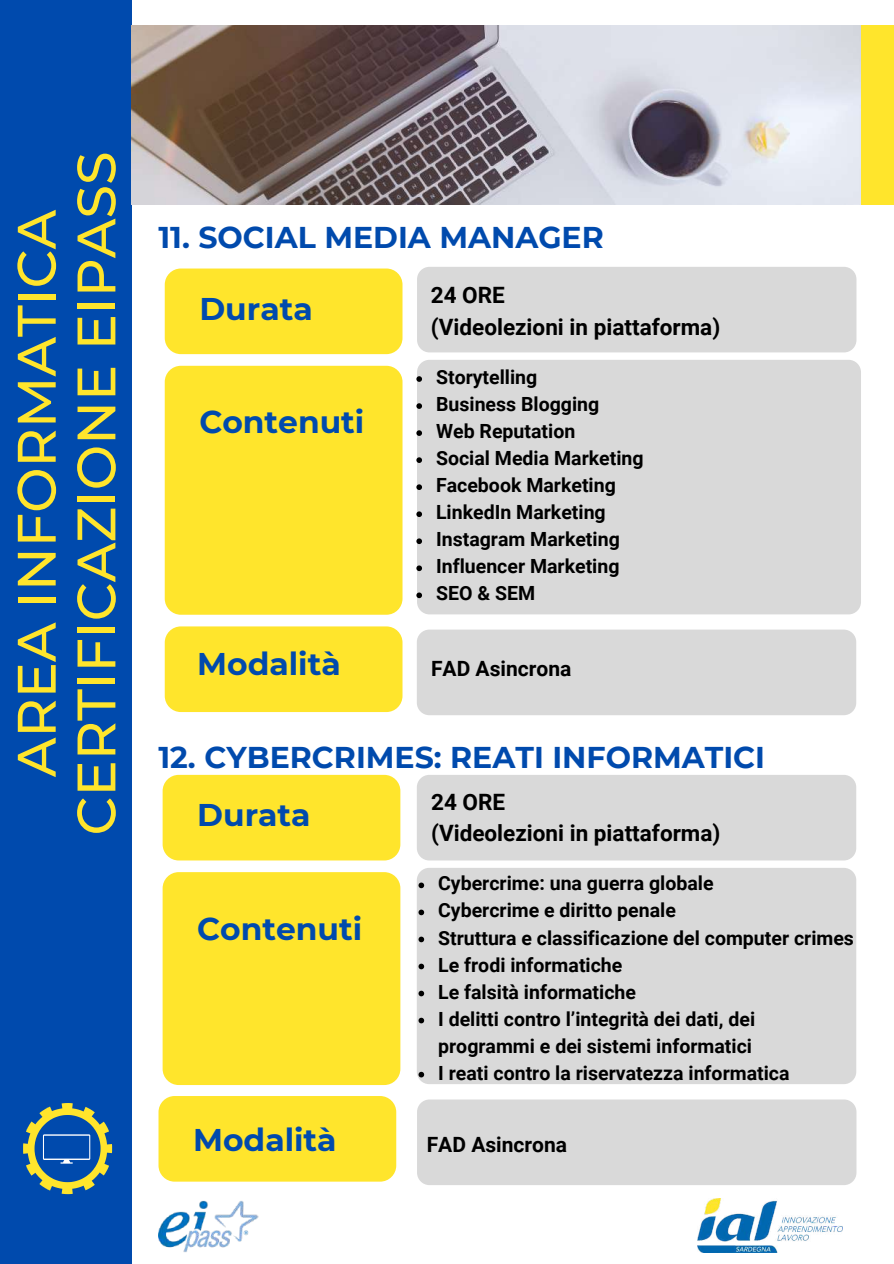
<style>
.page{position:relative;width:894px;height:1264px;background:#fff}
.page>*{position:absolute;margin:0;border:0;box-sizing:border-box;transform-origin:0 0}
.t1{font:500 54px/59.7px "Montserrat";color:#ffe52c;text-align:center}
.t2{font:700 31.35px "Montserrat";color:#004aad}
.t3{font:700 30px "Montserrat";color:#004aad}
.t4{font:700 22.5px/31.5px "Roboto";color:#000}
.t5{font:700 21px "Roboto";color:#000}
.t6{font:700 19.5px/27px "Roboto";color:#000}
</style>
<div class="page">
<div style="left:0;top:0;width:131px;height:1263px;background:#004aad"></div>
<img style="left:697px;top:1198px;width:145px;height:54px">
<div style="left:856px;top:25px;width:37px;height:179px;background:#ffe52c"></div>
<svg style="left:23px;top:1103px;width:89px;height:91px"></svg>
<img style="left:158px;top:1200px;width:101px;height:52px">
<img style="left:132px;top:25px;width:728px;height:179px">
<div style="left:417px;top:267px;width:439px;height:85px;background:#d9d9d9;border-radius:12px"></div>
<div style="left:165px;top:268px;width:237px;height:86px;background:#ffe52c;border-radius:16px"></div>
<div style="left:165px;top:366px;width:237px;height:248px;background:#ffe52c;border-radius:16px"></div>
<div style="left:165px;top:626px;width:237px;height:86px;background:#ffe52c;border-radius:16px"></div>
<div style="left:417px;top:360px;width:443px;height:254px;background:#d9d9d9;border-radius:12px"></div>
<div style="left:416px;top:629px;width:440px;height:86px;background:#d9d9d9;border-radius:12px"></div>
<div style="left:416px;top:774px;width:440px;height:86px;background:#d9d9d9;border-radius:12px"></div>
<div style="left:162px;top:774px;width:238px;height:86px;background:#ffe52c;border-radius:16px"></div>
<div style="left:162px;top:872px;width:238px;height:213px;background:#ffe52c;border-radius:16px"></div>
<div style="left:158px;top:1095px;width:238px;height:86px;background:#ffe52c;border-radius:16px"></div>
<div style="left:416px;top:867px;width:440px;height:217px;background:#d9d9d9;border-radius:12px"></div>
<div style="left:417px;top:1099px;width:439px;height:86px;background:#d9d9d9;border-radius:12px"></div>
<svg style="left:416px;top:376px;width:6px;height:6px"></svg>
<svg style="left:416px;top:403px;width:6px;height:6px"></svg>
<svg style="left:416px;top:430px;width:6px;height:6px"></svg>
<svg style="left:416px;top:457px;width:6px;height:6px"></svg>
<svg style="left:416px;top:484px;width:6px;height:6px"></svg>
<svg style="left:416px;top:511px;width:6px;height:6px"></svg>
<svg style="left:416px;top:538px;width:6px;height:6px"></svg>
<svg style="left:416px;top:565px;width:6px;height:6px"></svg>
<svg style="left:416px;top:592px;width:6px;height:6px"></svg>
<svg style="left:418px;top:882px;width:6px;height:6px"></svg>
<svg style="left:418px;top:909px;width:6px;height:6px"></svg>
<svg style="left:418px;top:936px;width:6px;height:6px"></svg>
<svg style="left:418px;top:963px;width:6px;height:6px"></svg>
<svg style="left:418px;top:990px;width:6px;height:6px"></svg>
<svg style="left:418px;top:1017px;width:6px;height:6px"></svg>
<svg style="left:418px;top:1071px;width:6px;height:6px"></svg>
<h1 class="t1" style="left:6px;top:835px;width:685px;rotate:-90deg">AREA INFORMATICA<br>CERTIFICAZIONE EIPASS</h1>
<h3 class="t3" style="left:158px;top:219px;width:446px">11. SOCIAL MEDIA MANAGER</h3>
<h2 class="t2" style="left:199px;top:289px;width:115px">Durata</h2>
<h2 class="t2" style="left:199px;top:403px;width:166px">Contenuti</h2>
<h2 class="t2" style="left:197px;top:644px;width:145px">Modalità</h2>
<p class="t4" style="left:431px;top:280px;width:291px">24 ORE<br>(Videolezioni in piattaforma)</p>
<p class="t6" style="left:436px;top:364px;width:209px">Storytelling<br>Business Blogging<br>Web Reputation<br>Social Media Marketing<br>Facebook Marketing<br>LinkedIn Marketing<br>Instagram Marketing<br>Influencer Marketing<br>SEO &amp; SEM</p>
<p class="t5" style="left:431px;top:656px;width:142px">FAD Asincrona</p>
<h3 class="t3" style="left:158px;top:738px;width:608px">12. CYBERCRIMES: REATI INFORMATICI</h3>
<h2 class="t2" style="left:197px;top:795px;width:115px">Durata</h2>
<h2 class="t2" style="left:197px;top:909px;width:166px">Contenuti</h2>
<h2 class="t2" style="left:193px;top:1120px;width:145px">Modalità</h2>
<p class="t4" style="left:431px;top:786px;width:291px">24 ORE<br>(Videolezioni in piattaforma)</p>
<p class="t6" style="left:438px;top:870px;width:417px">Cybercrime: una guerra globale<br>Cybercrime e diritto penale<br>Struttura e classificazione del computer crimes Le frodi informatiche<br>Le falsità informatiche<br>I delitti contro l’integrità dei dati, dei programmi e dei sistemi informatici<br>I reati contro la riservatezza informatica</p>
<p class="t5" style="left:426px;top:1132px;width:142px">FAD Asincrona</p>
</div>
